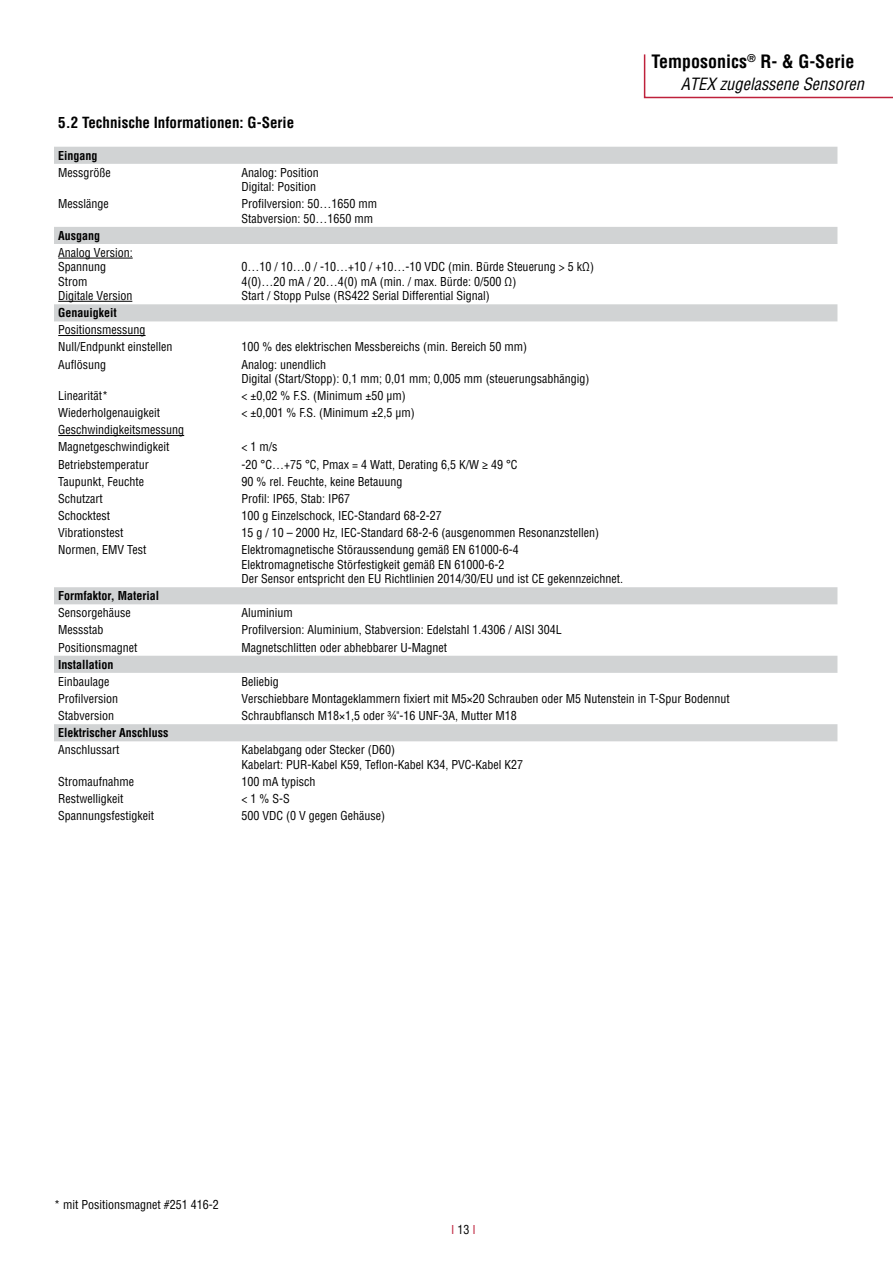
<style>
.page{position:relative;width:893px;height:1263px;background:#fff}
.page>*{position:absolute;margin:0;border:0;box-sizing:border-box;transform-origin:0 0}
.t1{font:700 condensed 18px "Helvetica LT Pro";color:#000}
.t2{font:italic condensed 16.5px "Helvetica LT Pro";color:#000}
.t3{font:700 condensed 15px "Helvetica LT Pro";color:#000}
.t4{font:condensed 12px/14.4px "Helvetica LT Pro";color:#000}
.t5{font:700 condensed 12px "Helvetica LT Pro";color:#000}
.t6{font:condensed 12px "Helvetica LT Pro";color:#be213b}
.s1{color:#000}
</style>
<div class="page">
<svg style="left:643px;top:54px;width:250px;height:45px"></svg>
<svg style="left:54px;top:147px;width:783px;height:594px"></svg>
<hr style="left:58px;top:258px;width:75px;height:1px;background:#000">
<hr style="left:58px;top:301px;width:74px;height:1px;background:#000">
<hr style="left:58px;top:335px;width:88px;height:1px;background:#000">
<hr style="left:58px;top:435px;width:126px;height:1px;background:#000">
<p class="t3" style="left:58px;top:112px;width:237px">5.2 Technische Informationen: G-Serie</p>
<p class="t5" style="left:58px;top:147px;width:41px">Eingang</p>
<p class="t4" style="left:58px;top:165px;width:54px">Messgröße</p>
<p class="t4" style="left:242px;top:165px;width:79px">Analog: Position<br>Digital: Position</p>
<p class="t4" style="left:58px;top:197px;width:52px">Messlänge</p>
<p class="t4" style="left:242px;top:197px;width:137px">Profilversion: 50…1650 mm<br>Stabversion: 50…1650 mm</p>
<p class="t5" style="left:58px;top:227px;width:43px">Ausgang</p>
<p class="t4" style="left:58px;top:245px;width:76px">Analog Version:<br>Spannung<br>Strom<br>Digitale Version</p>
<p class="t4" style="left:242px;top:260px;width:354px">0…10 / 10…0 / -10…+10 / +10…-10 VDC (min. Bürde Steuerung &gt; 5 kΩ)<br>4(0)…20 mA / 20…4(0) mA (min. / max. Bürde: 0/500 Ω)<br>Start / Stopp Pulse (RS422 Serial Differential Signal)</p>
<p class="t5" style="left:58px;top:305px;width:60px">Genauigkeit</p>
<p class="t4" style="left:58px;top:321px;width:116px;line-height:17.1px">Positionsmessung<br>Null/Endpunkt einstellen</p>
<p class="t4" style="left:242px;top:340px;width:287px">100 % des elektrischen Messbereichs (min. Bereich 50 mm)</p>
<p class="t4" style="left:58px;top:357px;width:49px">Auflösung</p>
<p class="t4" style="left:242px;top:357px;width:349px">Analog: unendlich<br>Digital (Start/Stopp): 0,1 mm; 0,01 mm; 0,005 mm (steuerungsabhängig)</p>
<p class="t4" style="left:58px;top:388px;width:51px">Linearität*</p>
<p class="t4" style="left:242px;top:388px;width:166px">&lt; ±0,02 % F.S. (Minimum ±50 µm)</p>
<p class="t4" style="left:58px;top:406px;width:103px">Wiederholgenauigkeit</p>
<p class="t4" style="left:242px;top:406px;width:175px">&lt; ±0,001 % F.S. (Minimum ±2,5 µm)</p>
<p class="t4" style="left:58px;top:421px;width:127px;line-height:17.1px">Geschwindigkeitsmessung<br>Magnetgeschwindigkeit</p>
<p class="t4" style="left:242px;top:440px;width:37px">&lt; 1 m/s</p>
<h1 class="t1" style="left:651px;top:49px;width:204px">Temposonics<sup>®</sup> R- &amp; G-Serie</h1>
<h2 class="t2" style="left:681px;top:74px;width:185px">ATEX zugelassene Sensoren</h2>
<p class="t4" style="left:58px;top:457px;width:92px">Betriebstemperatur</p>
<p class="t4" style="left:242px;top:457px;width:277px">-20 °C…+75 °C, Pmax = 4 Watt, Derating 6,5 K/W ≥ 49 °C</p>
<p class="t4" style="left:58px;top:474px;width:87px">Taupunkt, Feuchte</p>
<p class="t4" style="left:242px;top:474px;width:162px">90 % rel. Feuchte, keine Betauung</p>
<p class="t4" style="left:58px;top:491px;width:46px">Schutzart</p>
<p class="t4" style="left:242px;top:491px;width:110px">Profil: IP65, Stab: IP67</p>
<p class="t4" style="left:58px;top:508px;width:53px">Schocktest</p>
<p class="t4" style="left:242px;top:508px;width:202px">100 g Einzelschock, IEC-Standard 68-2-27</p>
<p class="t4" style="left:58px;top:525px;width:67px">Vibrationstest</p>
<p class="t4" style="left:242px;top:525px;width:359px">15 g / 10 – 2000 Hz, IEC-Standard 68-2-6 (ausgenommen Resonanzstellen)</p>
<p class="t4" style="left:58px;top:543px;width:90px">Normen, EMV Test</p>
<p class="t4" style="left:242px;top:543px;width:383px">Elektromagnetische Störaussendung gemäß EN 61000-6-4<br>Elektromagnetische Störfestigkeit gemäß EN 61000-6-2<br>Der Sensor entspricht den EU Richtlinien 2014/30/EU und ist CE gekennzeichnet.</p>
<p class="t5" style="left:58px;top:588px;width:102px">Formfaktor, Material</p>
<p class="t4" style="left:58px;top:606px;width:74px">Sensorgehäuse</p>
<p class="t4" style="left:242px;top:606px;width:53px">Aluminium</p>
<p class="t4" style="left:58px;top:623px;width:47px">Messstab</p>
<p class="t4" style="left:242px;top:623px;width:322px">Profilversion: Aluminium, Stabversion: Edelstahl 1.4306 / AISI 304L</p>
<p class="t4" style="left:58px;top:640px;width:81px">Positionsmagnet</p>
<p class="t4" style="left:242px;top:640px;width:207px">Magnetschlitten oder abhebbarer U-Magnet</p>
<p class="t5" style="left:58px;top:656px;width:57px">Installation</p>
<p class="t4" style="left:58px;top:674px;width:53px">Einbaulage</p>
<p class="t4" style="left:242px;top:674px;width:39px">Beliebig</p>
<p class="t4" style="left:58px;top:691px;width:61px">Profilversion</p>
<p class="t4" style="left:242px;top:691px;width:490px">Verschiebbare Montageklammern fixiert mit M5×20 Schrauben oder M5 Nutenstein in T-Spur Bodennut</p>
<p class="t4" style="left:58px;top:708px;width:57px">Stabversion</p>
<p class="t4" style="left:242px;top:708px;width:277px">Schraubflansch M18×1,5 oder ¾"-16 UNF-3A, Mutter M18</p>
<p class="t5" style="left:58px;top:725px;width:112px">Elektrischer Anschluss</p>
<p class="t4" style="left:58px;top:743px;width:63px">Anschlussart</p>
<p class="t4" style="left:242px;top:743px;width:283px">Kabelabgang oder Stecker (D60)<br>Kabelart: PUR-Kabel K59, Teflon-Kabel K34, PVC-Kabel K27</p>
<p class="t4" style="left:58px;top:774px;width:77px">Stromaufnahme</p>
<p class="t4" style="left:242px;top:774px;width:75px">100 mA typisch</p>
<p class="t4" style="left:58px;top:791px;width:67px">Restwelligkeit</p>
<p class="t4" style="left:242px;top:791px;width:50px">&lt; 1 % S-S</p>
<p class="t4" style="left:58px;top:808px;width:97px">Spannungsfestigkeit</p>
<p class="t4" style="left:242px;top:808px;width:145px">500 VDC (0 V gegen Gehäuse)</p>
<p class="t4" style="left:54px;top:1197px;width:166px">* mit Positionsmagnet #251 416-2</p>
<p class="t6" style="left:451px;top:1222px;width:26px">I <span class="s1">13</span> I</p>
</div>
